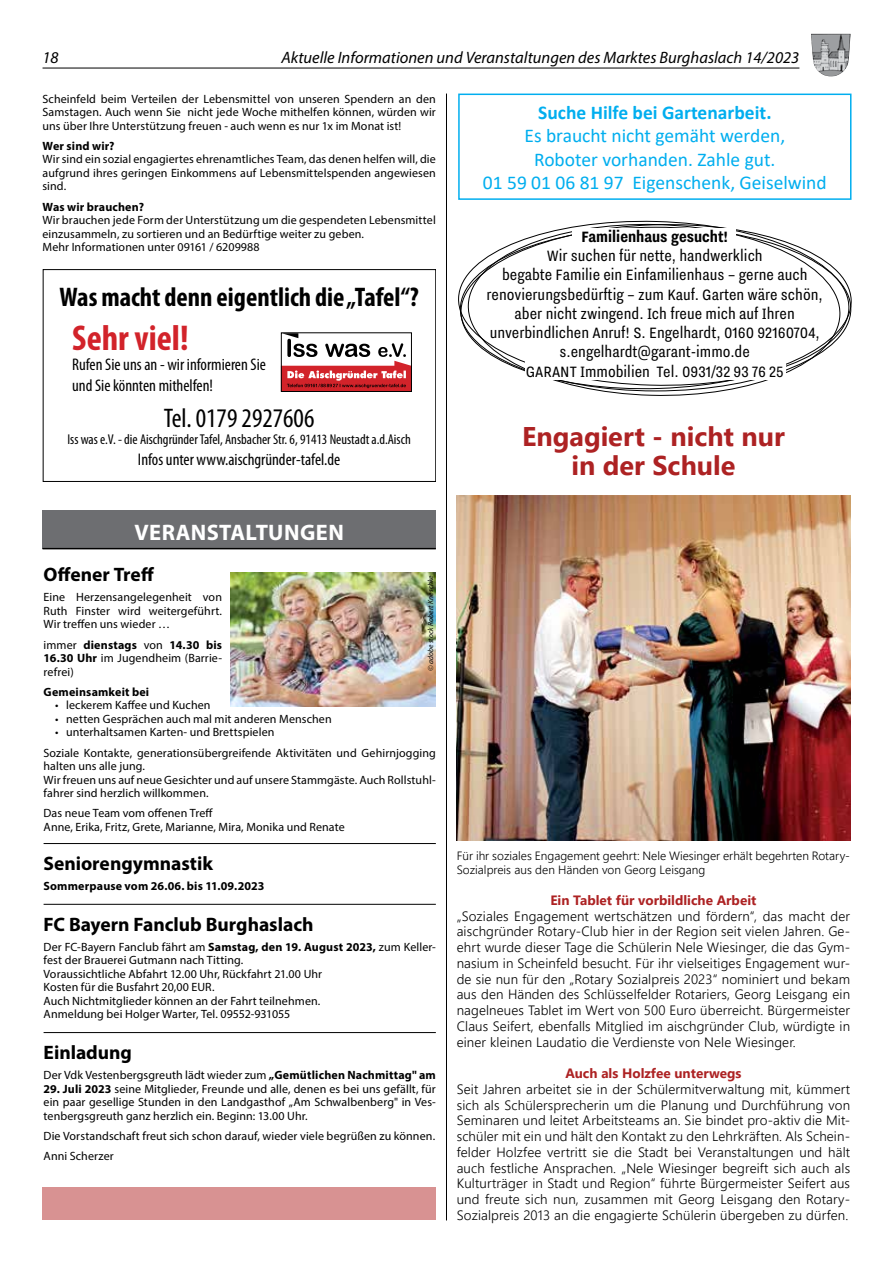
<style>
.page{position:relative;width:893px;height:1263px;background:#fff}
.page>*{position:absolute;margin:0;border:0;box-sizing:border-box;transform-origin:0 0}
.t1{font:700 condensed 36px "Myriad Pro";color:#d2232a}
.t2{font:700 condensed 27px "Myriad Pro";color:#000}
.t3{font:700 27px/28.8px "Segoe UI";color:#ad2223;text-align:center}
.t4{font:condensed 27px "Myriad Pro";color:#000}
.t5{font:700 22.5px "Myriad Pro";letter-spacing:.015em;color:#fff}
.t6{font:19.5px/23.4px "Calibri";color:#00aeef;text-align:center}
.t7{font:700 19.5px "Myriad Pro";color:#000}
.t8{font:700 19.5px "Calibri";color:#00aeef}
.t9{font:18.45px/19.4px "Nitti Grotesk Cond";color:#000;text-align:center}
.t10{font:700 18.45px "Nitti Grotesk Cond";color:#000}
.t11{font:condensed 16.95px/20.4px "Myriad Pro";color:#000}
.t12{font:italic 16.5px "Myriad Pro";color:#000}
.t13{font:condensed 14.25px "Myriad Pro";color:#000}
.t14{font:300 13.5px/15.8px "Segoe UI";letter-spacing:.01em;color:#000;text-align:justify}
.t15{font:700 13.5px "Segoe UI";color:#ad2223}
.t16{font:12px/13.5px "Myriad Pro";letter-spacing:.01em;color:#000}
.t17{font:300 12px/13.5px "Segoe UI";color:#000}
.t18{font:700 12px "Myriad Pro";letter-spacing:.015em;color:#000}
.t19{font:italic 7.5px "Myriad Pro";letter-spacing:.015em;color:#000}
.s1{font-family:"Marion"}
.s2{font-weight:700}
</style>
<div class="page">
<hr style="left:446px;top:94px;width:1px;height:1126px;background:#000">
<div style="left:43px;top:269px;width:393px;height:213px;border:1px solid #000"></div>
<svg style="left:280px;top:332px;width:132px;height:60px"></svg>
<div style="left:43px;top:510px;width:393px;height:39px;background:#6d6e71"></div>
<hr style="left:43px;top:548px;width:393px;height:1px;background:#000">
<hr style="left:44px;top:843px;width:392px;height:1px;background:#000">
<hr style="left:44px;top:904px;width:392px;height:1px;background:#000">
<hr style="left:44px;top:1032px;width:392px;height:1px;background:#000">
<img style="left:231px;top:573px;width:205px;height:133px">
<div style="left:458px;top:94px;width:393px;height:106px;border:2px solid #00aeef"></div>
<svg style="left:459px;top:276px;width:392px;height:58px"></svg>
<svg style="left:466px;top:221px;width:376px;height:175px"></svg>
<div style="left:572px;top:228px;width:164px;height:19px;background:#fff"></div>
<div style="left:526px;top:361px;width:260px;height:19px;background:#fff"></div>
<div style="left:43px;top:1187px;width:393px;height:33px;background:#d89292"></div>
<img style="left:457px;top:496px;width:393px;height:345px">
<hr style="left:43px;top:68px;width:756px;height:1px;background:#000">
<img style="left:811px;top:34px;width:40px;height:43px">
<h3 class="t12" style="left:43px;top:48px;width:18px">18</h3>
<h3 class="t12" style="left:281px;top:48px;width:519px">Aktuelle Informationen und Veranstaltungen des Marktes Burghaslach 14/2023</h3>
<p class="t16" style="left:43px;top:92px;width:395px;text-align:justify">Scheinfeld beim Verteilen der Lebensmittel von unseren Spendern an den Samstagen. Auch wenn Sie nicht jede Woche mithelfen können, würden wir uns über Ihre Unterstützung freuen - auch wenn es nur 1x im Monat ist!</p>
<p class="t18" style="left:43px;top:138px;width:74px">Wer sind wir?</p>
<p class="t16" style="left:43px;top:152px;width:395px;text-align:justify">Wir sind ein sozial engagiertes ehrenamtliches Team, das denen helfen will, die aufgrund ihres geringen Einkommens auf Lebensmittelspenden angewiesen sind.</p>
<p class="t18" style="left:43px;top:199px;width:103px">Was wir brauchen?</p>
<p class="t16" style="left:43px;top:213px;width:395px">Wir brauchen jede Form der Unterstützung um die gespendeten Lebensmittel einzusammeln, zu sortieren und an Bedürftige weiter zu geben.<br>Mehr Informationen unter 09161 / 6209988</p>
<h2 class="t2" style="left:59px;top:281px;width:361px">Was macht denn eigentlich die „Tafel“?</h2>
<h1 class="t1" style="left:72px;top:315px;width:118px">Sehr viel!</h1>
<h3 class="t11" style="left:72px;top:354px;width:195px">Rufen Sie uns an - wir informieren Sie und Sie könnten mithelfen!</h3>
<h2 class="t4" style="left:164px;top:402px;width:152px">Tel. 0179 2927606</h2>
<p class="t13" style="left:67px;top:431px;width:345px">Iss was e.V. - die Aischgründer Tafel, Ansbacher Str. 6, 91413 Neustadt a.d.Aisch</p>
<h3 class="t11" style="left:138px;top:449px;width:204px">Infos unter www.aischgründer-tafel.de</h3>
<h3 class="t5" style="left:134px;top:518px;width:211px">VERANSTALTUNGEN</h3>
<h3 class="t7" style="left:44px;top:562px;width:112px">Offener Treff</h3>
<p class="t19" style="left:426px;top:671px;width:97px;rotate:-90deg"><span class="s1">©</span> adobe stock Robert Kneschke</p>
<p class="t16" style="left:44px;top:590px;width:180px;text-align:justify">Eine Herzensangelegenheit von Ruth Finster wird weitergeführt.<br>Wir treffen uns wieder …</p>
<p class="t16" style="left:44px;top:637px;width:180px;text-align:justify">immer <span class="s2">dienstags</span> von <span class="s2">14.30 bis 16.30 Uhr</span> im Jugendheim (Barrie&shy;refrei)</p>
<p class="t18" style="left:44px;top:684px;width:107px">Gemeinsamkeit bei</p>
<p class="t16" style="left:55px;top:698px;width:157px">• leckerem Kaffee und Kuchen</p>
<p class="t16" style="left:55px;top:712px;width:278px">• netten Gesprächen auch mal mit anderen Menschen</p>
<p class="t16" style="left:44px;top:722px;width:394px;line-height:20.2px;text-indent:11px">• unterhaltsamen Karten- und Brettspielen<br>Soziale Kontakte, generationsübergreifende Aktivitäten und Gehirnjogging</p>
<p class="t16" style="left:44px;top:759px;width:394px">halten uns alle jung.<br>Wir freuen uns auf neue Gesichter und auf unsere Stammgäste. Auch Rollstuhl&shy;fahrer sind herzlich willkommen.</p>
<p class="t16" style="left:44px;top:806px;width:303px">Das neue Team vom offenen Treff<br>Anne, Erika, Fritz, Grete, Marianne, Mira, Monika und Renate</p>
<h3 class="t7" style="left:44px;top:850px;width:171px">Seniorengymnastik</h3>
<p class="t18" style="left:44px;top:878px;width:222px">Sommerpause vom 26.06. bis 11.09.2023</p>
<h3 class="t7" style="left:44px;top:911px;width:271px">FC Bayern Fanclub Burghaslach</h3>
<p class="t16" style="left:44px;top:940px;width:394px">Der FC-Bayern Fanclub fährt am <span class="s2">Samstag, den 19. August 2023,</span> zum Keller&shy;fest der Brauerei Gutmann nach Titting.<br>Voraussichtliche Abfahrt 12.00 Uhr, Rückfahrt 21.00 Uhr<br>Kosten für die Busfahrt 20,00 EUR.<br>Auch Nichtmitglieder können an der Fahrt teilnehmen.<br>Anmeldung bei Holger Warter, Tel. 09552-931055</p>
<h3 class="t7" style="left:44px;top:1039px;width:90px">Einladung</h3>
<p class="t16" style="left:44px;top:1068px;width:394px">Der Vdk Vestenbergsgreuth lädt wieder zum <span class="s2">„Gemütlichen Nachmittag" am</span></p>
<p class="t16" style="left:44px;top:1082px;width:394px;text-align:justify"><span class="s2">29. Juli 2023</span> seine Mitglieder, Freunde und alle, denen es bei uns gefällt, für ein paar gesellige Stunden in den Landgasthof „Am Schwalbenberg" in Ves&shy;tenbergsgreuth ganz herzlich ein. Beginn: 13.00 Uhr.</p>
<p class="t16" style="left:44px;top:1125px;width:393px;line-height:20.2px">Die Vorstandschaft freut sich schon darauf, wieder viele begrüßen zu können.<br>Anni Scherzer</p>
<h3 class="t8" style="left:538px;top:99px;width:235px">Suche Hilfe bei Gartenarbeit.</h3>
<h3 class="t6" style="left:483px;top:124px;width:345px">Es braucht nicht gemäht werden,<br>Roboter vorhanden. Zahle gut.<br>01 59 01 06 81 97 Eigenschenk, Geiselwind</h3>
<h3 class="t10" style="left:581px;top:226px;width:148px">Familienhaus gesucht!</h3>
<p class="t9" style="left:487px;top:246px;width:338px">Wir suchen für nette, handwerklich<br>begabte Familie ein Einfamilienhaus – gerne auch renovierungsbedürftig – zum Kauf. Garten wäre schön, aber nicht zwingend. Ich freue mich auf Ihren unverbindlichen Anruf! S. Engelhardt, 0160 92160704, s.engelhardt@garant-immo.de<br>GARANT Immobilien Tel. 0931/32 93 76 25</p>
<h2 class="t3" style="left:522px;top:420px;width:264px">Engagiert - nicht nur in der Schule</h2>
<p class="t17" style="left:457px;top:849px;width:395px">Für ihr soziales Engagement geehrt: Nele Wiesinger erhält begehrten Rotary-<br>Sozialpreis aus den Händen von Georg Leisgang</p>
<p class="t15" style="left:550px;top:887px;width:207px">Ein Tablet für vorbildliche Arbeit</p>
<p class="t14" style="left:457px;top:907px;width:395px">„Soziales Engagement wertschätzen und fördern“, das macht der aischgründer Rotary-Club hier in der Region seit vielen Jahren. Ge&shy;ehrt wurde dieser Tage die Schülerin Nele Wiesinger, die das Gym&shy;nasium in Scheinfeld besucht. Für ihr vielseitiges Engagement wur&shy;de sie nun für den „Rotary Sozialpreis 2023“ nominiert und bekam aus den Händen des Schlüsselfelder Rotariers, Georg Leisgang ein nagelneues Tablet im Wert von 500 Euro überreicht. Bürgermeister Claus Seifert, ebenfalls Mitglied im aischgründer Club, würdigte in einer kleinen Laudatio die Verdienste von Nele Wiesinger.</p>
<p class="t15" style="left:565px;top:1061px;width:178px">Auch als Holzfee unterwegs</p>
<p class="t14" style="left:457px;top:1081px;width:395px">Seit Jahren arbeitet sie in der Schülermitverwaltung mit, kümmert sich als Schülersprecherin um die Planung und Durchführung von Seminaren und leitet Arbeitsteams an. Sie bindet pro-aktiv die Mit&shy;schüler mit ein und hält den Kontakt zu den Lehrkräften. Als Schein&shy;felder Holzfee vertritt sie die Stadt bei Veranstaltungen und hält auch festliche Ansprachen. „Nele Wiesinger begreift sich auch als Kulturträger in Stadt und Region“ führte Bürgermeister Seifert aus und freute sich nun, zusammen mit Georg Leisgang den Rotary-Sozialpreis 2013 an die engagierte Schülerin übergeben zu dürfen.</p>
</div>
